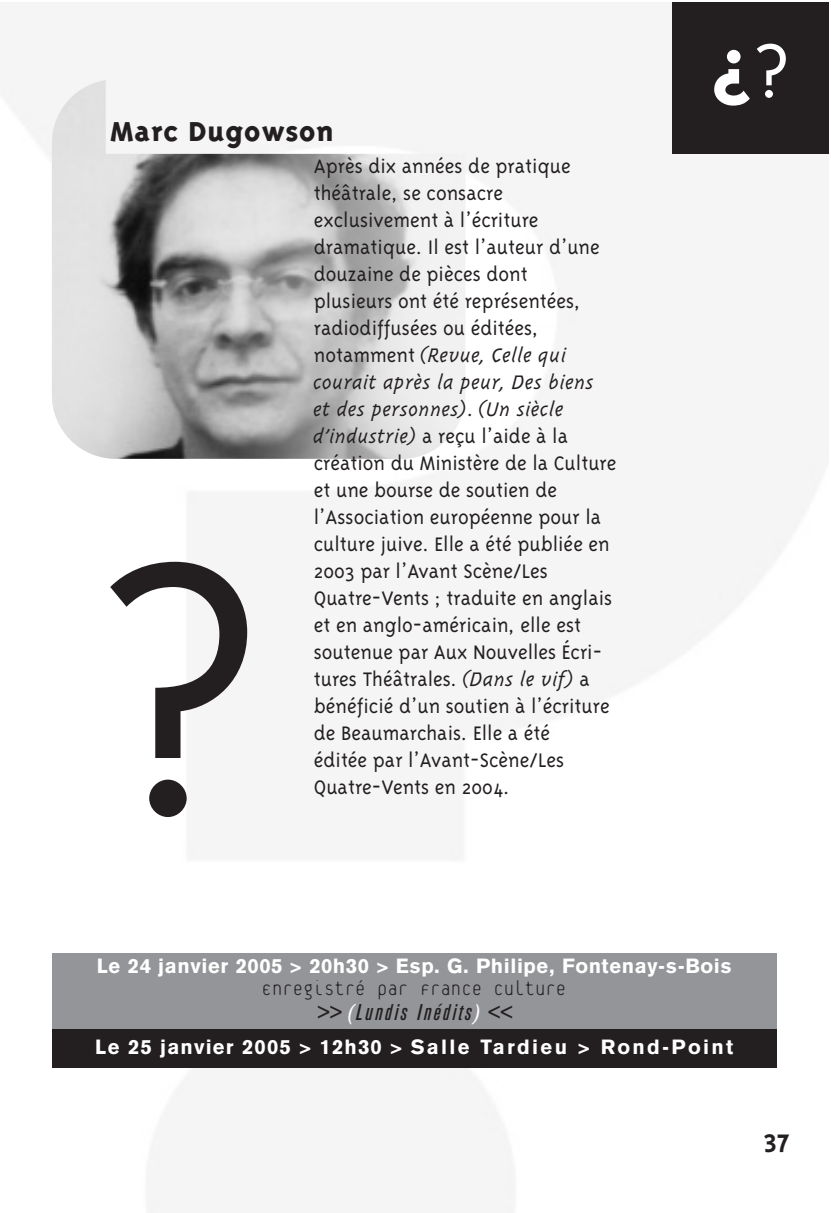
<style>
.page{position:relative;width:831px;height:1213px;background:#fff}
.page>*{position:absolute;margin:0;border:0;box-sizing:border-box;transform-origin:0 0}
.t1{font:300 360px "Triplex";color:#231f20}
.t2{font:800 76.5px "Triplex";color:#fff}
.t3{font:800 31.5px "Triplex";letter-spacing:.025em;color:#231f20}
.t4{font:700 29.25px "Triplex";color:#231f20}
.t5{font:300 22.5px/27px "Triplex";color:#231f20}
.t6{font:100 22.5px "Platelet";color:#231f20}
.t7{font:italic 500 condensed 22.5px "Akzidenz Grotesk BE";letter-spacing:.105em;color:#231f20}
.t8{font:900 20.25px "Akzidenz Grotesk";letter-spacing:.03em;color:#fff}
.t9{font:900 20.25px "Akzidenz Grotesk";letter-spacing:.085em;color:#fff}
.s1{font-style:italic}
.s2{font-weight:300}
.s3{color:#fff}
</style>
<div class="page">
<img style="left:0;top:89px;width:828px;height:1124px">
<img style="left:52px;top:80px;width:413px;height:379px">
<div style="left:672px;top:2px;width:156px;height:152px;background:#231f20"></div>
<div style="left:52px;top:953px;width:724px;height:76px;background:#939598"></div>
<div style="left:52px;top:1029px;width:724px;height:38px;background:#231f20"></div>
<h3 class="t3" style="left:110px;top:118px;width:225px">Marc Dugowson</h3>
<h1 class="t1" style="left:98px;top:557px;width:169px">?</h1>
<p class="t5" style="left:314px;top:154px;width:304px">Après dix années de pratique théâtrale, se consacre exclusivement à l’écriture dramatique. Il est l’auteur d’une douzaine de pièces dont<br>plusieurs ont été représentées, radiodiffusées ou éditées, notamment <span class="s1">(Revue, Celle qui courait après la peur, Des biens et des personnes)</span>. <span class="s1">(Un siècle d’industrie)</span> a reçu l’aide à la création du Ministère de la Culture et une bourse de soutien de l’Association européenne pour la culture juive. Elle a été publiée en<br>2003 par l’Avant Scène/Les<br>Quatre-Vents ; traduite en anglais et en anglo-américain, elle est soutenue par Aux Nouvelles Écri&shy;tures Théâtrales. <span class="s1">(Dans le vif)</span> a bénéficié d’un soutien à l’écriture de Beaumarchais. Elle a été<br>éditée par l’Avant-Scène/Les<br>Quatre-Vents en 2004.</p>
<h2 class="t2" style="left:712px;top:43px;width:78px">¿<span class="s2">?</span></h2>
<p class="t8" style="left:97px;top:958px;width:636px">Le 24 janvier 2005 &gt; 20h30 &gt; Esp. G. Philipe, Fontenay-s-Bois</p>
<p class="t7" style="left:316px;top:1004px;width:196px">&gt;&gt; <span class="s3">(</span>Lundis Inédits<span class="s3">)</span> &lt;&lt;</p>
<p class="t9" style="left:95px;top:1039px;width:639px">Le 25 janvier 2005 &gt; 12h30 &gt; Salle Tardieu &gt; Rond-Point</p>
<p class="t6" style="left:261px;top:979px;width:306px">Enregistré par France Culture</p>
<h3 class="t4" style="left:763px;top:1127px;width:29px">37</h3>
</div>
